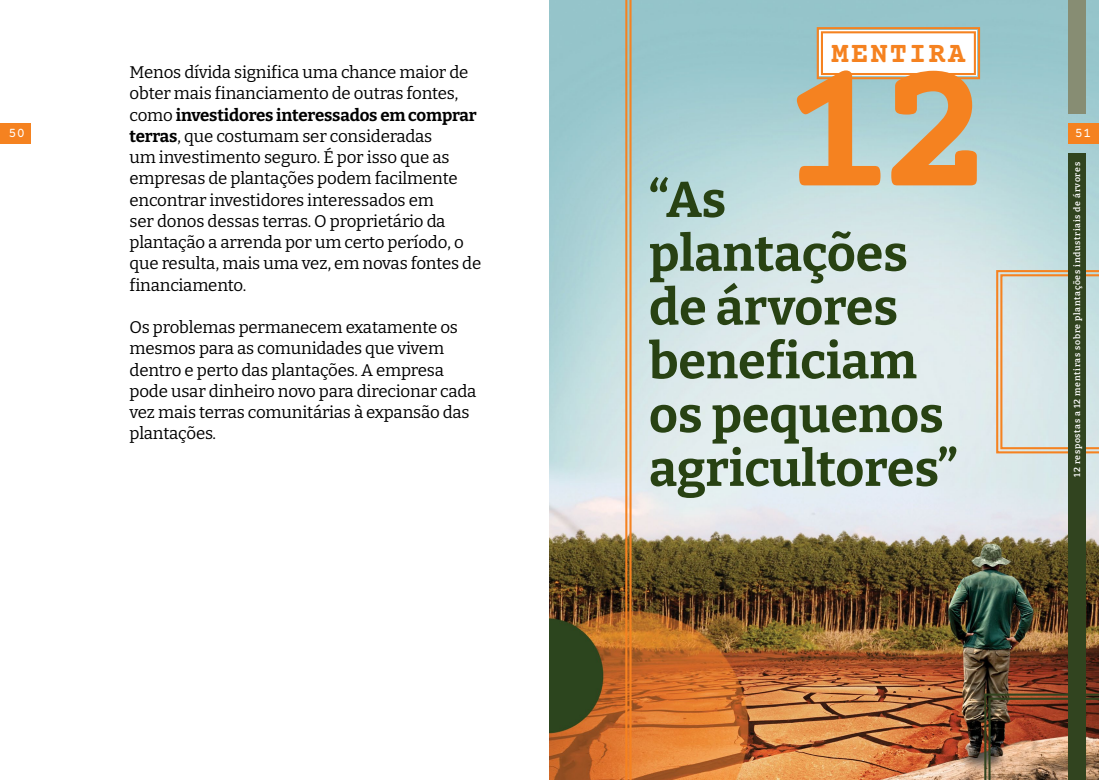
<style>
.page{position:relative;width:1099px;height:780px;background:#fff}
.page>*{position:absolute;margin:0;border:0;box-sizing:border-box;transform-origin:0 0}
.t1{font:700 194.12px "Courier Prime";color:#f58220}
.t2{font:700 50px/53.8px "Bitter";color:#284213}
.t3{font:700 28.75px "Courier Prime";letter-spacing:.075em;color:#f58220}
.t4{font:16.88px/21.2px "Bitter";letter-spacing:-.01em;color:#000}
.t5{font:13.75px "Courier Prime";color:#fff}
.t6{font:600 8.75px "Bitter";letter-spacing:.08em;color:#fff}
.s1{font-weight:700}
</style>
<div class="page">
<div style="left:0;top:123px;width:31px;height:20px;background:#f58220"></div>
<img style="left:549px;top:0;width:549px;height:780px">
<hr style="left:629px;top:0;width:2px;height:780px;background:#f58220">
<hr style="left:625px;top:0;width:2px;height:780px;background:#f58220">
<img style="left:983px;top:692px;width:115px;height:88px">
<svg style="left:995px;top:269px;width:103px;height:185px;background:#d5dad3"></svg>
<div style="left:1068px;top:0;width:17px;height:113px;background:#878d73"></div>
<div style="left:1068px;top:123px;width:30px;height:20px;background:#f58220"></div>
<div style="left:1068px;top:153px;width:17px;height:627px;background:#31441f"></div>
<svg style="left:815px;top:26px;width:166px;height:54px"></svg>
<div style="left:820px;top:31px;width:155px;height:44px;border:2px solid #f58220"></div>
<p class="t5" style="left:9px;top:125px;width:18px">50</p>
<p class="t4" style="left:129px;top:61px;width:353px">Menos dívida significa uma chance maior de obter mais financiamento de outras fontes, como <span class="s1">investidores interessados em comprar terras</span>, que costumam ser consideradas<br>um investimento seguro. É por isso que as empresas de plantações podem facilmente encontrar investidores interessados em<br>ser donos dessas terras. O proprietário da plantação a arrenda por um certo período, o que resulta, mais uma vez, em novas fontes de financiamento.</p>
<p class="t4" style="left:129px;top:316px;width:348px">Os problemas permanecem exatamente os mesmos para as comunidades que vivem dentro e perto das plantações. A empresa pode usar dinheiro novo para direcionar cada vez mais terras comunitárias à expansão das plantações.</p>
<h3 class="t3" style="left:831px;top:36px;width:135px">MENTIRA</h3>
<h1 class="t1" style="left:779px;top:12px;width:215px">12</h1>
<h2 class="t2" style="left:649px;top:171px;width:310px">“As plantações de árvores beneficiam os pequenos agricultores”</h2>
<p class="t5" style="left:1074px;top:125px;width:18px">51</p>
<p class="t6" style="left:1071px;top:476px;width:316px;rotate:-90deg">12 respostas a 12 mentiras sobre plantações industriais de árvores</p>
</div>
